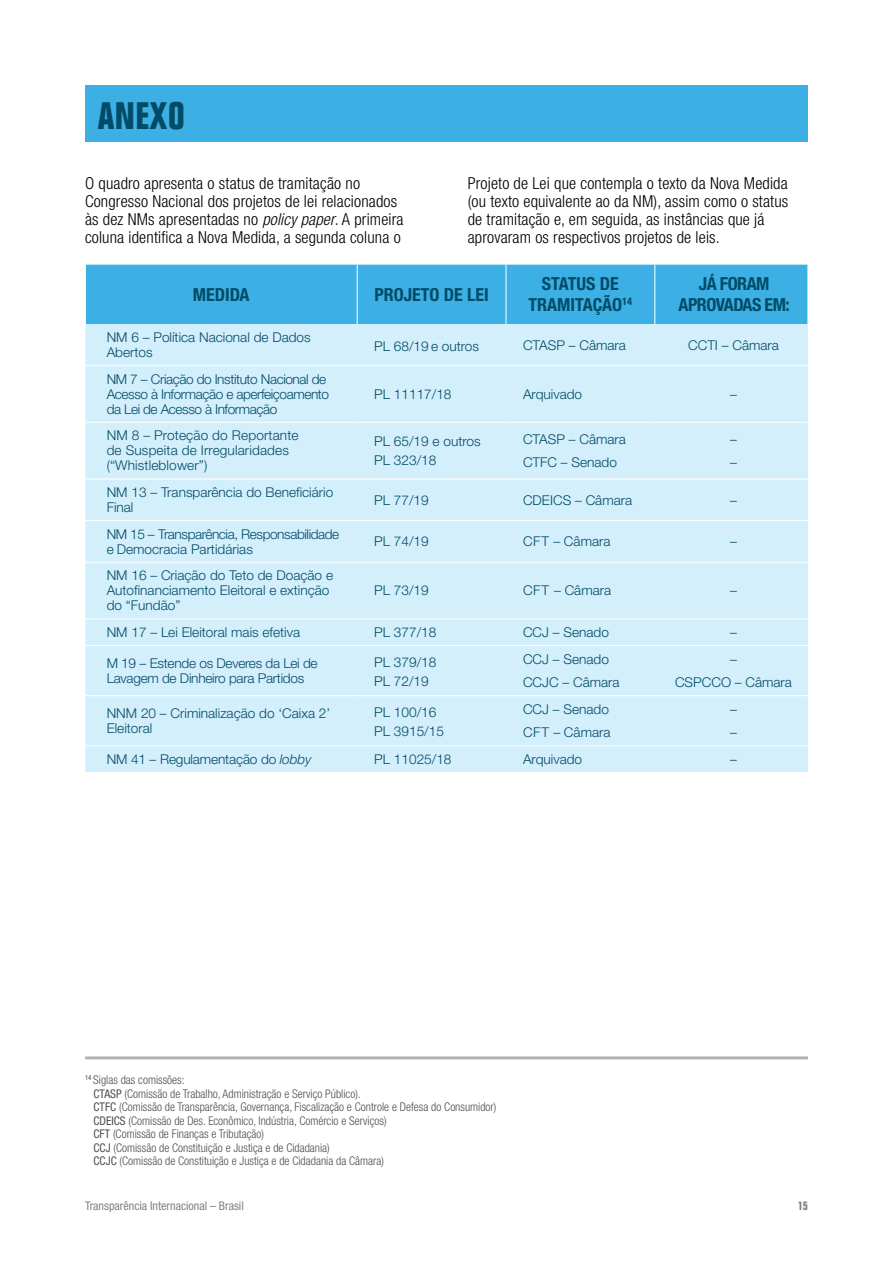
<style>
.page{position:relative;width:893px;height:1263px;background:#fff}
.page>*{position:absolute;margin:0;border:0;box-sizing:border-box;transform-origin:0 0}
.t1{font:700 condensed 37.5px "Folio Std";letter-spacing:.01em;color:#014b66}
.t2{font:700 condensed 18px/21px "Helvetica Neue LT Std";color:#014b66;text-align:center}
.t3{font:700 condensed 18px/21px "Helvetica Neue LT Std";letter-spacing:-.03em;color:#014b66;text-align:center}
.t4{font:300 condensed 16.5px/18px "Helvetica Neue LT Std";letter-spacing:.01em;color:#000}
.t5{font:300 13.5px/15px "Helvetica Neue LT Std";color:#014b66}
.t6{font:300 13.5px/15px "Helvetica Neue LT Std";letter-spacing:-.03em;color:#014b66}
.t7{font:300 13.5px/15px "Helvetica Neue LT Std";letter-spacing:-.02em;color:#014b66}
.t8{font:300 condensed 12px/13.5px "Helvetica Neue LT Std";color:#4d4d4f}
.t9{font:condensed 12px "Helvetica Neue LT Std";color:#808285}
.t10{font:700 condensed 12px "Folio Std";color:#808285}
.s1{font-style:italic}
.s2{font-weight:400}
</style>
<div class="page">
<div style="left:85px;top:85px;width:723px;height:57px;background:#3cafe4"></div>
<hr style="left:85px;top:1056px;width:723px;height:3px;background:#b1b4b6">
<div style="left:86px;top:265px;width:721px;height:59px;background:#3cafe4"></div>
<div style="left:85px;top:324px;width:723px;height:448px;background:#d4effc"></div>
<hr style="left:357px;top:265px;width:1px;height:59px;background:#fff">
<hr style="left:506px;top:265px;width:1px;height:59px;background:#fff">
<hr style="left:654px;top:265px;width:1px;height:59px;background:#fff">
<hr style="left:85px;top:365px;width:272px;height:1px;background:#fff">
<hr style="left:357px;top:365px;width:149px;height:1px;background:#fff">
<hr style="left:506px;top:365px;width:149px;height:1px;background:#fff">
<hr style="left:655px;top:365px;width:153px;height:1px;background:#fff">
<hr style="left:85px;top:422px;width:272px;height:1px;background:#fff">
<hr style="left:357px;top:422px;width:149px;height:1px;background:#fff">
<hr style="left:506px;top:422px;width:149px;height:1px;background:#fff">
<hr style="left:655px;top:422px;width:153px;height:1px;background:#fff">
<hr style="left:85px;top:479px;width:272px;height:1px;background:#fff">
<hr style="left:357px;top:479px;width:149px;height:1px;background:#fff">
<hr style="left:506px;top:479px;width:149px;height:1px;background:#fff">
<hr style="left:655px;top:479px;width:153px;height:1px;background:#fff">
<hr style="left:85px;top:520px;width:272px;height:1px;background:#fff">
<hr style="left:357px;top:520px;width:149px;height:1px;background:#fff">
<hr style="left:506px;top:520px;width:149px;height:1px;background:#fff">
<hr style="left:655px;top:520px;width:153px;height:1px;background:#fff">
<hr style="left:85px;top:562px;width:272px;height:1px;background:#fff">
<hr style="left:357px;top:562px;width:149px;height:1px;background:#fff">
<hr style="left:506px;top:562px;width:149px;height:1px;background:#fff">
<hr style="left:655px;top:562px;width:153px;height:1px;background:#fff">
<hr style="left:85px;top:618px;width:272px;height:1px;background:#fff">
<hr style="left:357px;top:618px;width:149px;height:1px;background:#fff">
<hr style="left:506px;top:618px;width:149px;height:1px;background:#fff">
<hr style="left:655px;top:618px;width:153px;height:1px;background:#fff">
<hr style="left:85px;top:645px;width:272px;height:1px;background:#fff">
<hr style="left:357px;top:645px;width:149px;height:1px;background:#fff">
<hr style="left:506px;top:645px;width:149px;height:1px;background:#fff">
<hr style="left:655px;top:645px;width:153px;height:1px;background:#fff">
<hr style="left:85px;top:695px;width:272px;height:1px;background:#fff">
<hr style="left:357px;top:695px;width:149px;height:1px;background:#fff">
<hr style="left:506px;top:695px;width:149px;height:1px;background:#fff">
<hr style="left:655px;top:695px;width:153px;height:1px;background:#fff">
<hr style="left:85px;top:745px;width:272px;height:1px;background:#fff">
<hr style="left:357px;top:745px;width:149px;height:1px;background:#fff">
<hr style="left:506px;top:745px;width:149px;height:1px;background:#fff">
<hr style="left:655px;top:745px;width:153px;height:1px;background:#fff">
<h1 class="t1" style="left:98px;top:95px;width:88px">ANEXO</h1>
<p class="t4" style="left:85px;top:174px;width:320px">O quadro apresenta o status de tramitação no Congresso Nacional dos projetos de lei relacionados às dez NMs apresentadas no <span class="s1">policy paper</span>. A primeira coluna identifica a Nova Medida, a segunda coluna o</p>
<p class="t4" style="left:468px;top:174px;width:322px">Projeto de Lei que contempla o texto da Nova Medida (ou texto equivalente ao da NM), assim como o status de tramitação e, em seguida, as instâncias que já aprovaram os respectivos projetos de leis.</p>
<h2 class="t2" style="left:193px;top:284px;width:58px">MEDIDA</h2>
<h2 class="t2" style="left:375px;top:284px;width:116px">PROJETO DE LEI</h2>
<h2 class="t2" style="left:529px;top:273px;width:105px">STATUS DE<br>TRAMITAÇÃO<sup>14</sup></h2>
<h2 class="t3" style="left:679px;top:273px;width:113px">JÁ FORAM<br>APROVADAS EM:</h2>
<p class="t5" style="left:107px;top:330px;width:206px">NM 6 – Política Nacional de Dados<br>Abertos</p>
<p class="t5" style="left:374px;top:338px;width:106px">PL 68/19 e outros</p>
<p class="t5" style="left:523px;top:337px;width:104px">CTASP – Câmara</p>
<p class="t5" style="left:688px;top:337px;width:92px">CCTI – Câmara</p>
<p class="t6" style="left:107px;top:371px;width:224px">NM 7 – Criação do Instituto Nacional de<br>Acesso à Informação e aperfeiçoamento da Lei de Acesso à Informação</p>
<p class="t5" style="left:374px;top:386px;width:79px">PL 11117/18</p>
<p class="t5" style="left:523px;top:386px;width:61px">Arquivado</p>
<p class="t5" style="left:730px;top:386px;width:8px">–</p>
<p class="t5" style="left:107px;top:428px;width:193px">NM 8 – Proteção do Reportante de Suspeita de Irregularidades (“Whistleblower”)</p>
<p class="t5" style="left:374px;top:431px;width:108px;line-height:19.2px">PL 65/19 e outros<br>PL 323/18</p>
<p class="t5" style="left:523px;top:427px;width:104px;line-height:23.5px">CTASP – Câmara<br>CTFC – Senado</p>
<p class="t5" style="left:730px;top:427px;width:8px;line-height:23.5px">– –</p>
<p class="t5" style="left:107px;top:484px;width:228px">NM 13 – Transparência do Beneficiário<br>Final</p>
<p class="t5" style="left:374px;top:492px;width:56px">PL 77/19</p>
<p class="t5" style="left:523px;top:492px;width:111px">CDEICS – Câmara</p>
<p class="t5" style="left:730px;top:492px;width:8px">–</p>
<p class="t6" style="left:107px;top:526px;width:234px">NM 15 – Transparência, Responsabilidade e Democracia Partidárias</p>
<p class="t5" style="left:374px;top:534px;width:56px">PL 74/19</p>
<p class="t5" style="left:523px;top:534px;width:89px">CFT – Câmara</p>
<p class="t5" style="left:730px;top:534px;width:8px">–</p>
<p class="t5" style="left:107px;top:568px;width:228px">NM 16 – Criação do Teto de Doação e<br>Autofinanciamento Eleitoral e extinção do “Fundão”</p>
<p class="t5" style="left:374px;top:583px;width:56px">PL 73/19</p>
<p class="t5" style="left:523px;top:583px;width:90px">CFT – Câmara</p>
<p class="t5" style="left:730px;top:583px;width:8px">–</p>
<p class="t5" style="left:107px;top:624px;width:195px">NM 17 – Lei Eleitoral mais efetiva</p>
<p class="t5" style="left:374px;top:624px;width:64px">PL 377/18</p>
<p class="t5" style="left:523px;top:624px;width:87px">CCJ – Senado</p>
<p class="t5" style="left:730px;top:624px;width:8px">–</p>
<p class="t7" style="left:107px;top:655px;width:213px">M 19 – Estende os Deveres da Lei de<br>Lavagem de Dinheiro para Partidos</p>
<p class="t5" style="left:374px;top:652px;width:64px;line-height:19.2px">PL 379/18<br>PL 72/19</p>
<p class="t5" style="left:523px;top:647px;width:98px;line-height:23.5px">CCJ – Senado<br>CCJC – Câmara</p>
<p class="t5" style="left:675px;top:647px;width:118px;line-height:23.5px;text-align:center">–<br>CSPCCO – Câmara</p>
<p class="t5" style="left:107px;top:705px;width:225px">NNM 20 – Criminalização do ‘Caixa 2’<br>Eleitoral</p>
<p class="t5" style="left:374px;top:702px;width:71px;line-height:19.2px">PL 100/16<br>PL 3915/15</p>
<p class="t5" style="left:523px;top:697px;width:89px;line-height:23.5px">CCJ – Senado<br>CFT – Câmara</p>
<p class="t5" style="left:730px;top:697px;width:8px;line-height:23.5px">– –</p>
<p class="t5" style="left:107px;top:751px;width:206px">NM 41 – Regulamentação do <span class="s1">lobby</span></p>
<p class="t5" style="left:374px;top:751px;width:79px">PL 11025/18</p>
<p class="t5" style="left:523px;top:751px;width:61px">Arquivado</p>
<p class="t5" style="left:730px;top:751px;width:8px">–</p>
<p class="t8" style="left:94px;top:1073px;width:404px;text-indent:-9px"><sup>14</sup> Siglas das comissões:<br><span class="s2">CTASP</span> (Comissão de Trabalho, Administração e Serviço Público).<br><span class="s2">CTFC</span> (Comissão de Transparência, Governança, Fiscalização e Controle e Defesa do Consumidor)<br><span class="s2">CDEICS</span> (Comissão de Des. Econômico, Indústria, Comércio e Serviços)<br><span class="s2">CFT</span> (Comissão de Finanças e Tributação)<br><span class="s2">CCJ</span> (Comissão de Constituição e Justiça e de Cidadania)<br><span class="s2">CCJC</span> (Comissão de Constituição e Justiça e de Cidadania da Câmara)</p>
<p class="t9" style="left:85px;top:1199px;width:160px">Transparência Internacional – Brasil</p>
<p class="t10" style="left:798px;top:1199px;width:12px">15</p>
</div>
